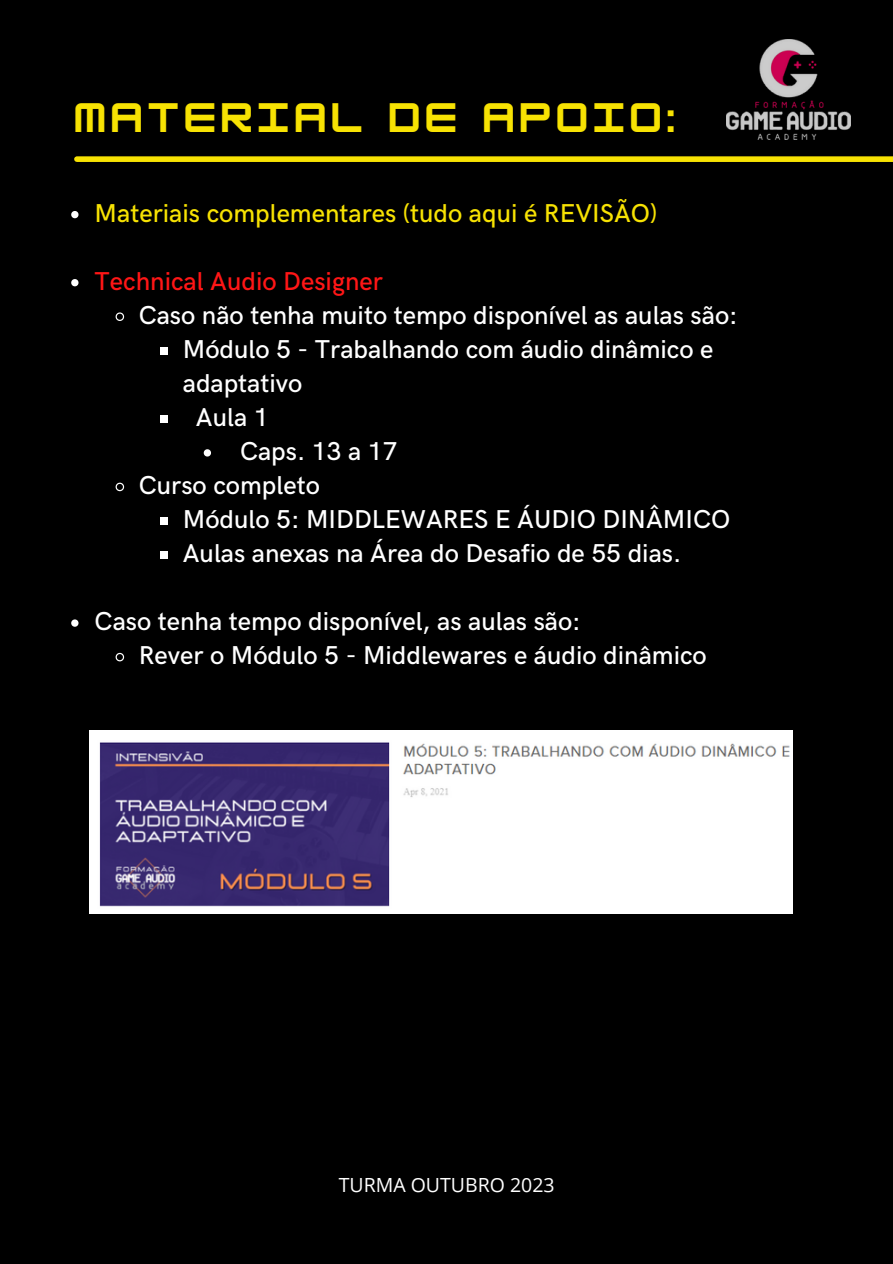
<style>
.page{position:relative;width:893px;height:1264px;background:#fff}
.page>*{position:absolute;margin:0;border:0;box-sizing:border-box;transform-origin:0 0}
.t1{font:700 36px "HK Modular";letter-spacing:.14em;color:#f7e203}
.t2{font:500 25.95px/34px "HK Grotesk";color:#fff}
.t3{font:500 25.95px "HK Grotesk";color:#f7e203}
.t4{font:500 25.95px "HK Grotesk";color:#ff1616}
.t5{font:19.5px "Open Sans";color:#fff}
</style>
<div class="page">
<div style="left:0;top:0;width:892px;height:1263px;background:#000"></div>
<div style="left:77px;top:156px;width:815px;height:6px;background:#f7e203"></div>
<img style="left:726px;top:39px;width:124px;height:100px">
<svg style="left:71px;top:211px;width:7px;height:7px"></svg>
<svg style="left:71px;top:279px;width:7px;height:7px"></svg>
<svg style="left:115px;top:312px;width:10px;height:9px"></svg>
<div style="left:160px;top:347px;width:7px;height:7px;background:#fff"></div>
<div style="left:160px;top:415px;width:7px;height:7px;background:#fff"></div>
<svg style="left:204px;top:449px;width:7px;height:7px"></svg>
<svg style="left:115px;top:482px;width:10px;height:10px"></svg>
<div style="left:160px;top:517px;width:7px;height:7px;background:#fff"></div>
<div style="left:160px;top:551px;width:7px;height:7px;background:#fff"></div>
<svg style="left:71px;top:619px;width:7px;height:7px"></svg>
<svg style="left:115px;top:652px;width:10px;height:10px"></svg>
<img style="left:89px;top:730px;width:703px;height:183px">
<h1 class="t1" style="left:74px;top:96px;width:602px">MATERIAL DE APOIO:</h1>
<p class="t3" style="left:95px;top:198px;width:564px">Materiais complementares (tudo aqui é REVISÃO)</p>
<p class="t4" style="left:95px;top:266px;width:290px">Technical Audio Designer</p>
<p class="t2" style="left:139px;top:299px;width:600px">Caso não tenha muito tempo disponível as aulas são:</p>
<p class="t2" style="left:183px;top:333px;width:532px">Módulo 5 - Trabalhando com áudio dinâmico e</p>
<p class="t2" style="left:183px;top:367px;width:121px">adaptativo</p>
<p class="t2" style="left:196px;top:401px;width:74px">Aula 1</p>
<p class="t2" style="left:240px;top:435px;width:159px">Caps. 13 a 17</p>
<p class="t2" style="left:139px;top:469px;width:183px">Curso completo</p>
<p class="t2" style="left:183px;top:503px;width:549px">Módulo 5: MIDDLEWARES E ÁUDIO DINÂMICO</p>
<p class="t2" style="left:183px;top:537px;width:500px">Aulas anexas na Área do Desafio de 55 dias.</p>
<p class="t2" style="left:139px;top:605px;width:569px;text-indent:-44px">Caso tenha tempo disponível, as aulas são:<br>Rever o Módulo 5 - Middlewares e áudio dinâmico</p>
<p class="t5" style="left:339px;top:1171px;width:217px">TURMA OUTUBRO 2023</p>
</div>
